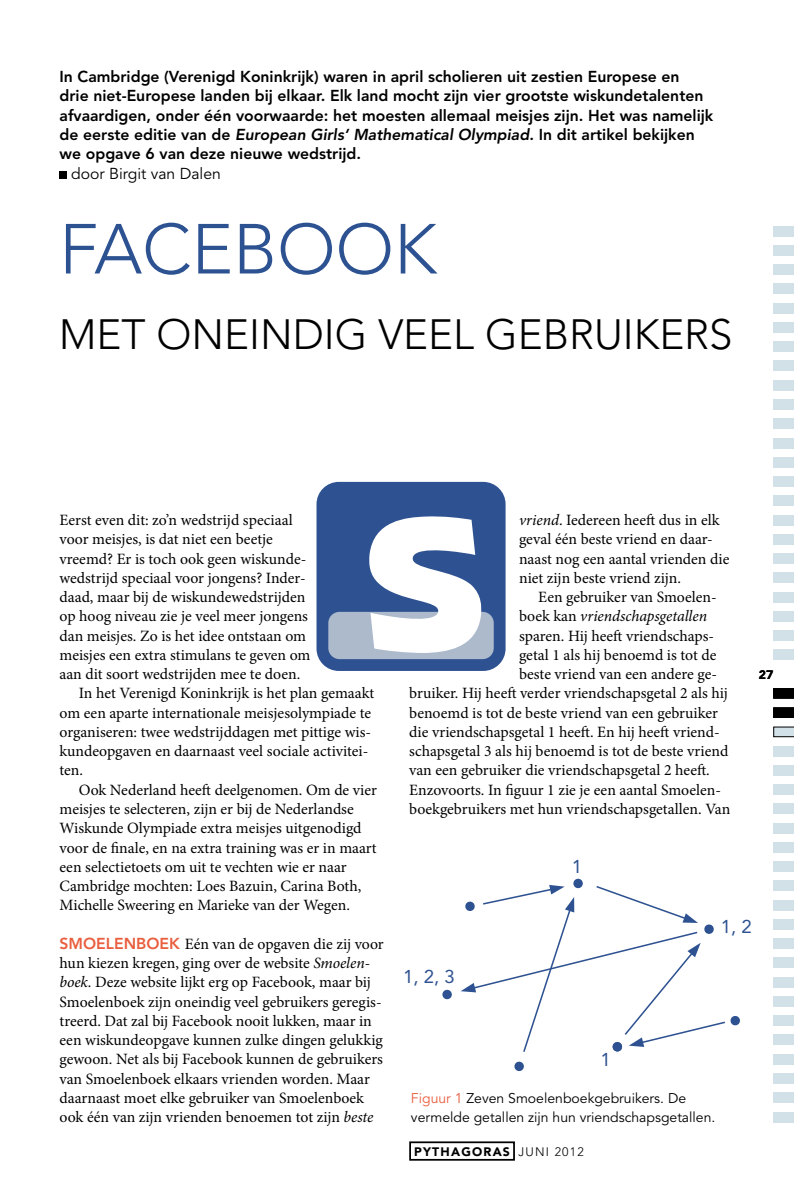
<style>
.page{position:relative;width:794px;height:1191px;background:#fff}
.page>*{position:absolute;margin:0;border:0;box-sizing:border-box;transform-origin:0 0}
.t1{font:300 70px "Avenir";color:#2d5292}
.t2{font:300 42px "Avenir";color:#000}
.t3{font:18.55px "Avenir";color:#2e5291}
.t4{font:15.75px/19.2px "Minion Pro";color:#000}
.t5{font:800 15.75px/19.2px "Avenir";color:#000}
.t6{font:italic 15.75px "Minion Pro";letter-spacing:-.005em;color:#000}
.t7{font:15.75px "Avenir";color:#000}
.t8{font:800 15.75px "Avenir";color:#e95e3f}
.t9{font:14px/19.2px "Avenir";color:#000}
.t10{font:900 12.25px "Avenir";letter-spacing:.1em;color:#000}
.t11{font:300 12.25px "Avenir";color:#000}
.s1{font-style:italic}
.s2{font-family:"Avenir";font-weight:800;color:#e95e3f}
.s3{font-style:normal}
.s4{color:#e95e3f}
.s5{font-weight:300}
</style>
<div class="page">
<div style="left:773px;top:226px;width:21px;height:10px;background:#d2e0e7"></div>
<div style="left:773px;top:245px;width:21px;height:11px;background:#d2e0e7"></div>
<div style="left:773px;top:264px;width:21px;height:11px;background:#d2e0e7"></div>
<div style="left:773px;top:284px;width:21px;height:10px;background:#d2e0e7"></div>
<div style="left:773px;top:303px;width:21px;height:10px;background:#d2e0e7"></div>
<div style="left:773px;top:322px;width:21px;height:10px;background:#d2e0e7"></div>
<div style="left:773px;top:341px;width:21px;height:11px;background:#d2e0e7"></div>
<div style="left:773px;top:361px;width:21px;height:10px;background:#d2e0e7"></div>
<div style="left:773px;top:380px;width:21px;height:10px;background:#d2e0e7"></div>
<div style="left:773px;top:399px;width:21px;height:11px;background:#d2e0e7"></div>
<div style="left:773px;top:418px;width:21px;height:11px;background:#d2e0e7"></div>
<div style="left:773px;top:438px;width:21px;height:10px;background:#d2e0e7"></div>
<div style="left:773px;top:457px;width:21px;height:10px;background:#d2e0e7"></div>
<div style="left:773px;top:476px;width:21px;height:10px;background:#d2e0e7"></div>
<div style="left:773px;top:495px;width:21px;height:11px;background:#d2e0e7"></div>
<div style="left:773px;top:515px;width:21px;height:10px;background:#d2e0e7"></div>
<div style="left:773px;top:534px;width:21px;height:10px;background:#d2e0e7"></div>
<div style="left:773px;top:553px;width:21px;height:11px;background:#d2e0e7"></div>
<div style="left:773px;top:572px;width:21px;height:11px;background:#d2e0e7"></div>
<div style="left:773px;top:592px;width:21px;height:10px;background:#d2e0e7"></div>
<div style="left:773px;top:611px;width:21px;height:10px;background:#d2e0e7"></div>
<div style="left:773px;top:630px;width:21px;height:10px;background:#d2e0e7"></div>
<div style="left:773px;top:649px;width:21px;height:11px;background:#d2e0e7"></div>
<svg style="left:773px;top:726px;width:21px;height:11px"></svg>
<div style="left:773px;top:746px;width:21px;height:10px;background:#d2e0e7"></div>
<div style="left:773px;top:765px;width:21px;height:10px;background:#d2e0e7"></div>
<div style="left:773px;top:784px;width:21px;height:10px;background:#d2e0e7"></div>
<div style="left:773px;top:803px;width:21px;height:11px;background:#d2e0e7"></div>
<div style="left:773px;top:823px;width:21px;height:10px;background:#d2e0e7"></div>
<div style="left:773px;top:842px;width:21px;height:10px;background:#d2e0e7"></div>
<div style="left:773px;top:861px;width:21px;height:11px;background:#d2e0e7"></div>
<div style="left:773px;top:880px;width:21px;height:11px;background:#d2e0e7"></div>
<div style="left:773px;top:900px;width:21px;height:10px;background:#d2e0e7"></div>
<div style="left:773px;top:919px;width:21px;height:10px;background:#d2e0e7"></div>
<div style="left:773px;top:938px;width:21px;height:10px;background:#d2e0e7"></div>
<div style="left:773px;top:957px;width:21px;height:11px;background:#d2e0e7"></div>
<div style="left:773px;top:977px;width:21px;height:10px;background:#d2e0e7"></div>
<div style="left:773px;top:996px;width:21px;height:10px;background:#d2e0e7"></div>
<div style="left:773px;top:1015px;width:21px;height:11px;background:#d2e0e7"></div>
<div style="left:773px;top:1034px;width:21px;height:11px;background:#d2e0e7"></div>
<div style="left:773px;top:1054px;width:21px;height:10px;background:#d2e0e7"></div>
<div style="left:773px;top:1073px;width:21px;height:10px;background:#d2e0e7"></div>
<div style="left:773px;top:1092px;width:21px;height:11px;background:#d2e0e7"></div>
<div style="left:773px;top:1111px;width:21px;height:11px;background:#d2e0e7"></div>
<div style="left:409px;top:1141px;width:106px;height:19px;border:2px solid #000"></div>
<svg style="left:773px;top:688px;width:21px;height:10px"></svg>
<svg style="left:773px;top:707px;width:21px;height:11px"></svg>
<div style="left:60px;top:171px;width:7px;height:7px;background:#000"></div>
<div style="left:316px;top:482px;width:189px;height:189px;background:#2e5291;border-radius:22px"></div>
<div style="left:328px;top:612px;width:166px;height:47px;background:#acbacc;border-radius:11px"></div>
<svg style="left:369px;top:516px;width:113px;height:137px"></svg>
<div style="left:574px;top:879px;width:8px;height:8px;background:#2e5291;border-radius:50%"></div>
<div style="left:573px;top:878px;width:10px;height:10px;border:2px solid #2e5291;border-radius:50%"></div>
<div style="left:443px;top:990px;width:8px;height:8px;background:#2e5291;border-radius:50%"></div>
<div style="left:442px;top:989px;width:10px;height:10px;border:2px solid #2e5291;border-radius:50%"></div>
<div style="left:515px;top:1062px;width:8px;height:8px;background:#2e5291;border-radius:50%"></div>
<div style="left:514px;top:1061px;width:10px;height:10px;border:2px solid #2e5291;border-radius:50%"></div>
<div style="left:731px;top:1016px;width:8px;height:8px;background:#2e5291;border-radius:50%"></div>
<div style="left:730px;top:1016px;width:10px;height:9px;border:2px solid #2e5291;border-radius:50%"></div>
<svg style="left:461px;top:884px;width:264px;height:168px"></svg>
<p class="t5" style="left:60px;top:67px;width:655px">In Cambridge (Verenigd Koninkrijk) waren in april scholieren uit zestien Europese en<br>drie niet-Europese landen bij elkaar. Elk land mocht zijn vier grootste wiskundetalenten afvaardigen, onder één voorwaarde: het moesten allemaal meisjes zijn. Het was namelijk de eerste editie van de <span class="s1">European Girls’ Mathematical Olympiad</span>. In dit artikel bekijken we opgave 6 van deze nieuwe wedstrijd.</p>
<p class="t7" style="left:71px;top:164px;width:151px">door Birgit van Dalen</p>
<h1 class="t1" style="left:59px;top:208px;width:272px">FACEBOOK</h1>
<h2 class="t2" style="left:59px;top:310px;width:123px">MET ONEINDI</h2>
<h2 class="t2" style="left:335px;top:310px;width:282px">G VEEL GEBRUIKE</h2>
<h2 class="t2" style="left:684px;top:310px;width:50px">RS</h2>
<p class="t4" style="left:60px;top:510px;width:235px">Eerst even dit: zo’n wedstrijd speciaal</p>
<p class="t4" style="left:60px;top:530px;width:215px">voor meisjes, is dat niet een beetje</p>
<p class="t4" style="left:60px;top:549px;width:248px">vreemd? Er is toch ook geen wiskunde-</p>
<p class="t4" style="left:60px;top:568px;width:248px">wedstrijd speciaal voor jongens? Inder-</p>
<p class="t4" style="left:60px;top:587px;width:247px">daad, maar bij de wiskundewedstrijden</p>
<p class="t4" style="left:60px;top:607px;width:250px">op hoog niveau zie je veel meer jongens</p>
<p class="t4" style="left:60px;top:626px;width:248px">dan meisjes. Zo is het idee ontstaan om</p>
<p class="t4" style="left:60px;top:645px;width:252px">meisjes een extra stimulans te geven om</p>
<p class="t4" style="left:60px;top:664px;width:242px">aan dit soort wedstrijden mee te doen.</p>
<p class="t4" style="left:79px;top:684px;width:297px">In het Verenigd Koninkrijk is het plan gemaakt</p>
<p class="t4" style="left:60px;top:703px;width:313px">om een aparte internationale meisjesolympiade te</p>
<p class="t4" style="left:60px;top:722px;width:313px">organiseren: twee wedstrijddagen met pittige wis-</p>
<p class="t4" style="left:60px;top:741px;width:310px">kundeopgaven en daarnaast veel sociale activitei-</p>
<p class="t4" style="left:60px;top:761px;width:25px">ten.</p>
<p class="t4" style="left:79px;top:780px;width:300px">Ook Nederland heeft deelgenomen. Om de vier</p>
<p class="t4" style="left:60px;top:799px;width:296px">meisjes te selecteren, zijn er bij de Nederlandse</p>
<p class="t4" style="left:60px;top:818px;width:303px">Wiskunde Olympiade extra meisjes uitgenodigd</p>
<p class="t4" style="left:60px;top:838px;width:319px">voor de finale, en na extra training was er in maart</p>
<p class="t4" style="left:60px;top:857px;width:289px">een selectietoets om uit te vechten wie er naar</p>
<p class="t4" style="left:60px;top:876px;width:303px">Cambridge mochten: Loes Bazuin, Carina Both,</p>
<p class="t4" style="left:60px;top:895px;width:292px">Michelle Sweering en Marieke van der Wegen.</p>
<p class="t8" style="left:60px;top:934px;width:48px">Smoelenb</p>
<p class="t4" style="left:60px;top:934px;width:326px;text-indent:87px"><span class="s2">oek</span> Eén van de opgaven die zij voor hun kiezen kregen, ging over de website <span class="s1">Smoelen&shy;boek</span>. Deze website lijkt erg op Facebook, maar bij Smoelenboek zijn oneindig veel gebruikers geregis&shy;treerd. Dat zal bij Facebook nooit lukken, maar in een wiskundeopgave kunnen zulke dingen gelukkig gewoon. Net als bij Facebook kunnen de gebruikers van Smoelenboek elkaars vrienden worden. Maar daarnaast moet elke gebruiker van Smoelenboek ook één van zijn vrienden benoemen tot zijn <span class="s1">beste</span></p>
<p class="t4" style="left:519px;top:510px;width:212px"><span class="s1">vriend</span>. Iedereen heeft dus in elk geval één beste vriend en daar&shy;naast nog een aantal vrienden die niet zijn beste vriend zijn.</p>
<p class="t4" style="left:538px;top:587px;width:180px">Een gebruiker van Smoelen-</p>
<p class="t6" style="left:519px;top:605px;width:189px"><span class="s3">boek kan</span> vriendschapsgetallen</p>
<p class="t4" style="left:519px;top:626px;width:197px">sparen. Hij heeft vriendschaps-</p>
<p class="t4" style="left:519px;top:645px;width:199px">getal 1 als hij benoemd is tot de</p>
<p class="t4" style="left:519px;top:664px;width:199px">beste vriend van een andere ge-</p>
<p class="t4" style="left:409px;top:684px;width:320px">bruiker. Hij heeft verder vriendschapsgetal 2 als hij</p>
<p class="t4" style="left:409px;top:703px;width:310px">benoemd is tot de beste vriend van een gebruiker</p>
<p class="t4" style="left:409px;top:722px;width:312px">die vriendschapsgetal 1 heeft. En hij heeft vriend-</p>
<p class="t4" style="left:409px;top:741px;width:320px">schapsgetal 3 als hij benoemd is tot de beste vriend</p>
<p class="t4" style="left:409px;top:761px;width:302px">van een gebruiker die vriendschapsgetal 2 heeft.</p>
<p class="t4" style="left:409px;top:780px;width:313px">Enzovoorts. In figuur 1 zie je een aantal Smoelen-</p>
<p class="t4" style="left:409px;top:799px;width:322px">boekgebruikers met hun vriendschapsgetallen. Van</p>
<p class="t3" style="left:572px;top:855px;width:12px">1</p>
<p class="t10" style="left:759px;top:667px;width:16px">27</p>
<p class="t3" style="left:403px;top:965px;width:53px">1, 2, 3</p>
<p class="t3" style="left:721px;top:916px;width:32px">1, 2</p>
<p class="t3" style="left:600px;top:1049px;width:12px">1</p>
<p class="t9" style="left:411px;top:1088px;width:306px"><span class="s4">Figuur 1</span> Zeven Smoelenboekgebruikers. De vermelde getallen zijn hun vriendschapsgetallen.</p>
<p class="t10" style="left:414px;top:1144px;width:113px">PYTHAGORAS <span class="s5">JUNI</span></p>
<p class="t11" style="left:555px;top:1144px;width:31px">2012</p>
</div>
